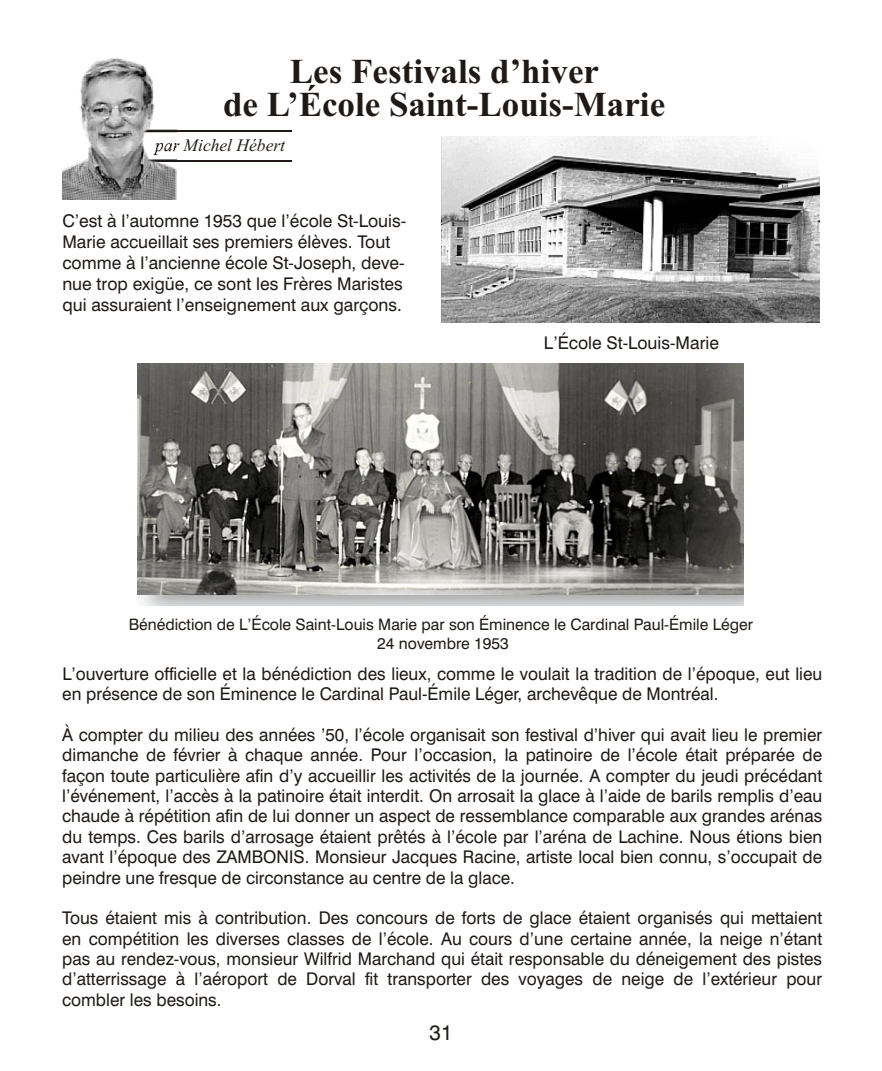
<style>
.page{position:relative;width:882px;height:1071px;background:#fff}
.page>*{position:absolute;margin:0;border:0;box-sizing:border-box;transform-origin:0 0}
.t1{font:700 35px/32.9px "Times New Roman";color:#1f1a17;text-align:center}
.t2{font:21px "Swis 721 BT";color:#1f1a17}
.t3{font:17.5px/20.3px "Swis 721 BT";color:#1f1a17}
.t4{font:italic 17.5px "Times New Roman";color:#1f1a17}
.t5{font:15.75px/18.9px "Swis 721 BT";color:#1f1a17;text-align:center}
</style>
<div class="page">
<hr style="left:142px;top:130px;width:150px;height:2px;background:#1f1a17">
<hr style="left:141px;top:160px;width:151px;height:2px;background:#1f1a17">
<img style="left:62px;top:58px;width:115px;height:142px">
<img style="left:138px;top:363px;width:606px;height:243px">
<img style="left:442px;top:136px;width:378px;height:186px">
<h1 class="t1" style="left:223px;top:59px;width:444px">Les Festivals d’hiver<br>de L’École Saint-Louis-Marie</h1>
<p class="t4" style="left:155px;top:139px;width:132px">par Michel Hébert</p>
<p class="t3" style="left:62px;top:212px;width:345px;line-height:21px">C’est à l’automne 1953 que l’école St-Louis-Marie accueillait ses premiers élèves. Tout comme à l’ancienne école St-Joseph, deve&shy;nue trop exigüe, ce sont les Frères Maristes qui assuraient l’enseignement aux garçons.</p>
<p class="t3" style="left:544px;top:334px;width:176px">L’École St-Louis-Marie</p>
<p class="t5" style="left:129px;top:616px;width:626px">Bénédiction de L’École Saint-Louis Marie par son Éminence le Cardinal Paul-Émile Léger<br>24 novembre 1953</p>
<p class="t3" style="left:62px;top:665px;width:761px">L’ouverture officielle et la bénédiction des lieux, comme le voulait la tradition de l’époque, eut lieu en présence de son Éminence le Cardinal Paul-Émile Léger, archevêque de Montréal.</p>
<p class="t3" style="left:62px;top:726px;width:762px;text-align:justify">À compter du milieu des années ’50, l’école organisait son festival d’hiver qui avait lieu le premier dimanche de février à chaque année. Pour l’occasion, la patinoire de l’école était préparée de façon toute particulière afin d’y accueillir les activités de la journée. A compter du jeudi précédant l’événement, l’accès à la patinoire était interdit. On arrosait la glace à l’aide de barils remplis d’eau chaude à répétition afin de lui donner un aspect de ressemblance comparable aux grandes arénas du temps. Ces barils d’arrosage étaient prêtés à l’école par l’aréna de Lachine. Nous étions bien avant l’époque des ZAMBONIS. Monsieur Jacques Racine, artiste local bien connu, s’occupait de peindre une fresque de circonstance au centre de la glace.</p>
<p class="t3" style="left:62px;top:909px;width:762px;text-align:justify">Tous étaient mis à contribution. Des concours de forts de glace étaient organisés qui mettaient en compétition les diverses classes de l’école. Au cours d’une certaine année, la neige n’étant pas au rendez-vous, monsieur Wilfrid Marchand qui était responsable du déneigement des pistes d’atterrissage à l’aéroport de Dorval fit transporter des voyages de neige de l’extérieur pour combler les besoins.</p>
<p class="t2" style="left:429px;top:1024px;width:25px">31</p>
</div>
